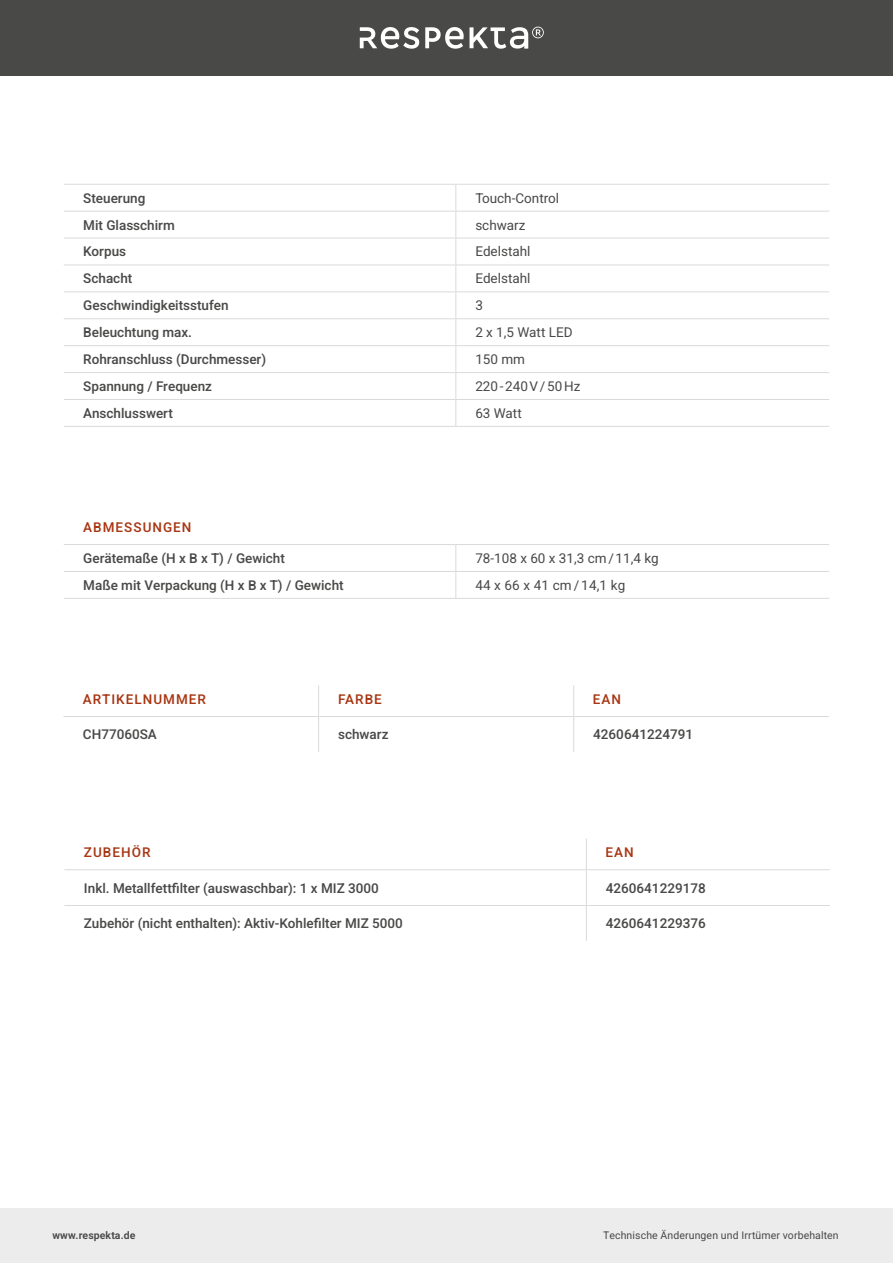
<style>
.page{position:relative;width:893px;height:1263px;background:#fff}
.page>*{position:absolute;margin:0;border:0;box-sizing:border-box;transform-origin:0 0}
.t1{font:500 13.5px "Heebo";color:#494948}
.t2{font:13.5px "Heebo";color:#494948}
.t3{font:500 13.5px "Heebo";letter-spacing:.075em;color:#a83714}
.t4{font:10.5px "Heebo";letter-spacing:.01em;color:#494948}
.t5{font:600 10.5px "Heebo";letter-spacing:.01em;color:#494948}
</style>
<div class="page">
<div style="left:0;top:0;width:893px;height:75px;background:#494948"></div>
<div style="left:0;top:1208px;width:893px;height:55px;background:#ececed"></div>
<svg style="left:360px;top:27px;width:59px;height:22px"></svg>
<svg style="left:425px;top:27px;width:119px;height:22px"></svg>
<hr style="left:64px;top:318px;width:392px;height:1px;background:#dadada">
<hr style="left:456px;top:318px;width:373px;height:1px;background:#dadada">
<svg style="left:455px;top:185px;width:1px;height:241px"></svg>
<hr style="left:64px;top:345px;width:392px;height:1px;background:#dadada">
<hr style="left:456px;top:345px;width:373px;height:1px;background:#dadada">
<hr style="left:64px;top:372px;width:392px;height:1px;background:#dadada">
<hr style="left:456px;top:372px;width:373px;height:1px;background:#dadada">
<hr style="left:64px;top:399px;width:392px;height:1px;background:#dadada">
<hr style="left:456px;top:399px;width:373px;height:1px;background:#dadada">
<hr style="left:64px;top:426px;width:392px;height:1px;background:#dadada">
<hr style="left:456px;top:426px;width:373px;height:1px;background:#dadada">
<hr style="left:64px;top:184px;width:392px;height:1px;background:#dadada">
<hr style="left:456px;top:184px;width:373px;height:1px;background:#dadada">
<hr style="left:64px;top:211px;width:392px;height:1px;background:#dadada">
<hr style="left:456px;top:211px;width:373px;height:1px;background:#dadada">
<hr style="left:64px;top:238px;width:392px;height:1px;background:#dadada">
<hr style="left:456px;top:238px;width:373px;height:1px;background:#dadada">
<hr style="left:64px;top:265px;width:392px;height:1px;background:#dadada">
<hr style="left:456px;top:265px;width:373px;height:1px;background:#dadada">
<hr style="left:64px;top:291px;width:392px;height:1px;background:#dadada">
<hr style="left:456px;top:291px;width:373px;height:1px;background:#dadada">
<hr style="left:64px;top:544px;width:392px;height:1px;background:#dadada">
<hr style="left:456px;top:544px;width:373px;height:1px;background:#dadada">
<hr style="left:64px;top:571px;width:392px;height:1px;background:#dadada">
<hr style="left:456px;top:571px;width:373px;height:1px;background:#dadada">
<svg style="left:455px;top:545px;width:1px;height:53px"></svg>
<hr style="left:64px;top:598px;width:392px;height:1px;background:#dadada">
<hr style="left:456px;top:598px;width:373px;height:1px;background:#dadada">
<hr style="left:318px;top:717px;width:1px;height:35px;background:#dadada">
<hr style="left:573px;top:717px;width:1px;height:35px;background:#dadada">
<hr style="left:318px;top:685px;width:1px;height:31px;background:#dadada">
<hr style="left:573px;top:685px;width:1px;height:31px;background:#dadada">
<hr style="left:63px;top:716px;width:256px;height:1px;background:#dadada">
<hr style="left:319px;top:716px;width:255px;height:1px;background:#dadada">
<hr style="left:574px;top:716px;width:255px;height:1px;background:#dadada">
<hr style="left:586px;top:870px;width:1px;height:35px;background:#dadada">
<hr style="left:586px;top:906px;width:1px;height:35px;background:#dadada">
<hr style="left:586px;top:838px;width:1px;height:31px;background:#dadada">
<hr style="left:64px;top:905px;width:522px;height:1px;background:#dadada">
<hr style="left:586px;top:905px;width:244px;height:1px;background:#dadada">
<hr style="left:64px;top:869px;width:522px;height:1px;background:#dadada">
<hr style="left:586px;top:869px;width:244px;height:1px;background:#dadada">
<p class="t1" style="left:83px;top:188px;width:64px">Steuerung</p>
<p class="t2" style="left:475px;top:188px;width:85px">Touch-Control</p>
<p class="t1" style="left:83px;top:215px;width:93px">Mit Glasschirm</p>
<p class="t2" style="left:475px;top:215px;width:52px">schwarz</p>
<p class="t1" style="left:83px;top:242px;width:44px">Korpus</p>
<p class="t2" style="left:475px;top:242px;width:57px">Edelstahl</p>
<p class="t1" style="left:83px;top:269px;width:51px">Schacht</p>
<p class="t2" style="left:475px;top:269px;width:57px">Edelstahl</p>
<p class="t1" style="left:83px;top:296px;width:147px">Geschwindigkeitsstufen</p>
<p class="t2" style="left:475px;top:296px;width:9px">3</p>
<p class="t1" style="left:83px;top:323px;width:110px">Beleuchtung max.</p>
<p class="t2" style="left:475px;top:323px;width:99px">2 x 1,5 Watt LED</p>
<p class="t1" style="left:83px;top:350px;width:184px">Rohranschluss (Durchmesser)</p>
<p class="t2" style="left:475px;top:350px;width:51px">150 mm</p>
<p class="t1" style="left:83px;top:377px;width:130px">Spannung / Frequenz</p>
<p class="t2" style="left:475px;top:377px;width:107px">220-240V/50Hz</p>
<p class="t1" style="left:83px;top:404px;width:91px">Anschlusswert</p>
<p class="t2" style="left:475px;top:404px;width:48px">63 Watt</p>
<p class="t3" style="left:83px;top:518px;width:110px">ABMESSUNGEN</p>
<p class="t1" style="left:83px;top:549px;width:203px">Gerätemaße (H x B x T) / Gewicht</p>
<p class="t2" style="left:475px;top:549px;width:185px">78-108 x 60 x 31,3 cm/11,4 kg</p>
<p class="t1" style="left:83px;top:576px;width:262px">Maße mit Verpackung (H x B x T) / Gewicht</p>
<p class="t2" style="left:475px;top:576px;width:151px">44 x 66 x 41 cm/ 14,1 kg</p>
<p class="t3" style="left:83px;top:690px;width:125px">ARTIKELNUMMER</p>
<p class="t3" style="left:338px;top:690px;width:45px">FARBE</p>
<p class="t3" style="left:593px;top:690px;width:30px">EAN</p>
<p class="t1" style="left:83px;top:725px;width:75px">CH77060SA</p>
<p class="t1" style="left:338px;top:725px;width:52px">schwarz</p>
<p class="t1" style="left:593px;top:725px;width:101px">4260641224791</p>
<p class="t3" style="left:84px;top:843px;width:68px">ZUBEHÖR</p>
<p class="t3" style="left:605px;top:843px;width:30px">EAN</p>
<p class="t1" style="left:84px;top:878px;width:296px">Inkl. Metallfettfilter (auswaschbar): 1 x MIZ 3000</p>
<p class="t1" style="left:606px;top:878px;width:101px">4260641229178</p>
<p class="t1" style="left:84px;top:914px;width:320px">Zubehör (nicht enthalten): Aktiv-Kohlefilter MIZ 5000</p>
<p class="t1" style="left:606px;top:914px;width:101px">4260641229376</p>
<p class="t5" style="left:52px;top:1228px;width:85px">www.respekta.de</p>
<p class="t4" style="left:603px;top:1228px;width:237px">Technische Änderungen und Irrtümer vorbehalten</p>
</div>
